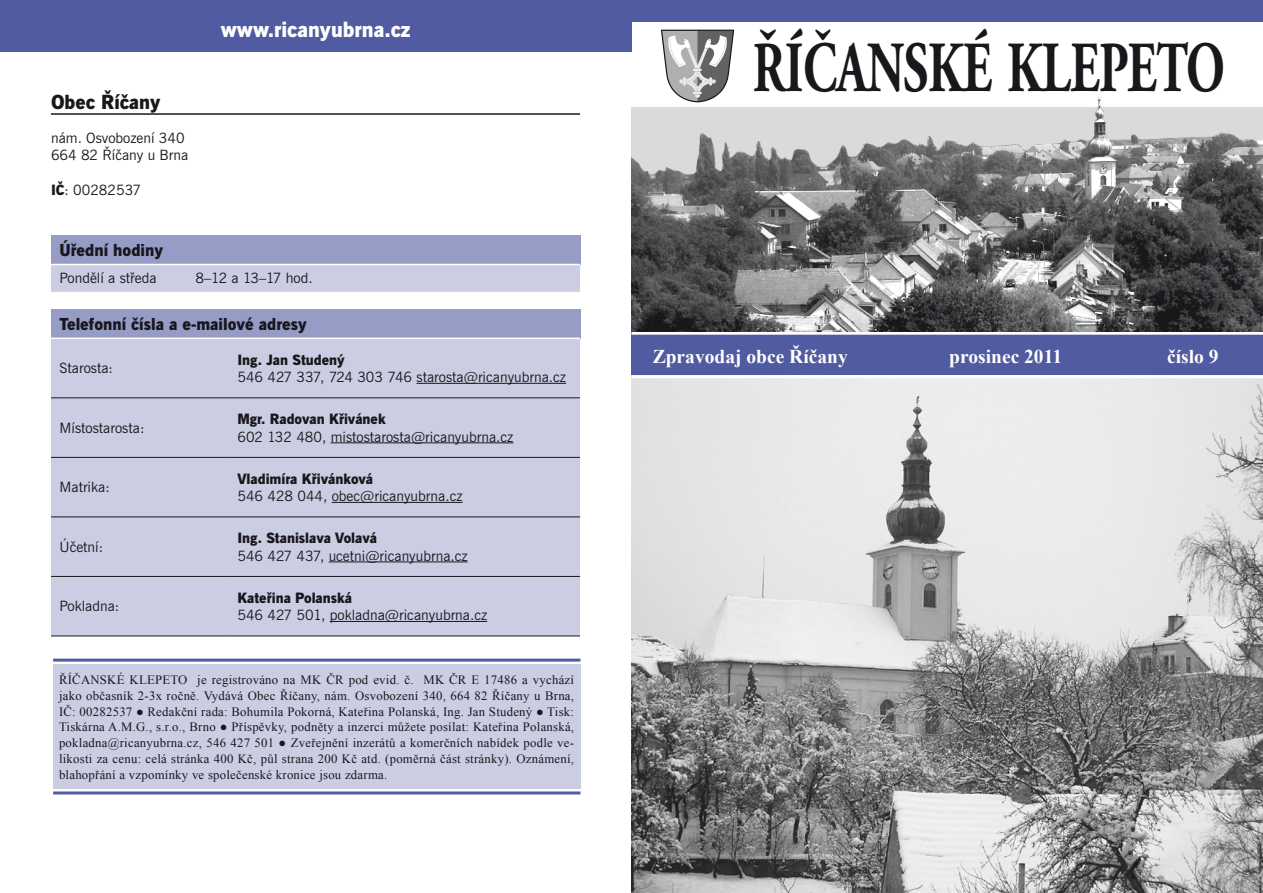
<style>
.page{position:relative;width:1263px;height:893px;background:#fff}
.page>*{position:absolute;margin:0;border:0;box-sizing:border-box;transform-origin:0 0}
.t1{font:700 71.7px "Adobe Garamond Pro";letter-spacing:-.01em;color:#1a171c;scale:.69 1}
.t2{font:21px "News Gothic X Bd";color:#fff}
.t3{font:700 19.5px "Times New Roman";color:#fff}
.t4{font:19.5px "News Gothic X Bd";color:#1a171c}
.t5{font:16.5px "News Gothic X Bd";color:#1a171c}
.t6{font:14.25px/17.1px "News Gothic BT";color:#1a171c}
.t7{font:14.25px "News Gothic X Bd";color:#1a171c}
.t8{font:12.75px/15.8px "Times New Roman";letter-spacing:.02em;color:#1a171c;text-align:justify}
.s1{font-family:"News Gothic X Bd"}
</style>
<div class="page">
<img style="left:631px;top:378px;width:632px;height:515px">
<div style="left:631px;top:0;width:632px;height:21px;background:#515ba1"></div>
<div style="left:631px;top:333px;width:632px;height:42px;background:#515ba1"></div>
<hr style="left:631px;top:332px;width:632px;height:3px;background:#fff">
<div style="left:0;top:0;width:631px;height:51px;background:#515ba1"></div>
<svg style="left:661px;top:30px;width:73px;height:58px"></svg>
<img style="left:631px;top:88px;width:632px;height:244px">
<hr style="left:51px;top:113px;width:529px;height:2px;background:#1a171c">
<div style="left:51px;top:235px;width:529px;height:29px;background:#969cc6"></div>
<svg style="left:51px;top:265px;width:529px;height:27px;background:#cbcee3"></svg>
<div style="left:51px;top:309px;width:529px;height:29px;background:#969cc6"></div>
<div style="left:51px;top:339px;width:529px;height:297px;background:#cbcee3"></div>
<hr style="left:51px;top:397px;width:178px;height:1px;background:#1a171c">
<hr style="left:229px;top:397px;width:351px;height:1px;background:#1a171c">
<hr style="left:51px;top:457px;width:178px;height:1px;background:#1a171c">
<hr style="left:229px;top:457px;width:351px;height:1px;background:#1a171c">
<hr style="left:51px;top:516px;width:178px;height:1px;background:#1a171c">
<hr style="left:229px;top:516px;width:351px;height:1px;background:#1a171c">
<hr style="left:51px;top:576px;width:178px;height:1px;background:#1a171c">
<hr style="left:229px;top:576px;width:351px;height:1px;background:#1a171c">
<hr style="left:51px;top:636px;width:178px;height:1px;background:#1a171c">
<hr style="left:229px;top:636px;width:351px;height:1px;background:#1a171c">
<hr style="left:416px;top:383px;width:150px;height:1px;background:#1a171c">
<hr style="left:331px;top:442px;width:182px;height:1px;background:#1a171c">
<hr style="left:332px;top:502px;width:131px;height:1px;background:#1a171c">
<hr style="left:329px;top:561px;width:139px;height:1px;background:#1a171c">
<hr style="left:330px;top:621px;width:157px;height:1px;background:#1a171c">
<div style="left:53px;top:664px;width:527px;height:125px;background:#cbcee3"></div>
<hr style="left:53px;top:659px;width:527px;height:3px;background:#515ba1">
<hr style="left:53px;top:791px;width:527px;height:3px;background:#515ba1">
<h3 class="t4" style="left:51px;top:90px;width:111px">Obec Říčany</h3>
<p class="t6" style="left:51px;top:130px;width:139px">nám. Osvobození 340<br>664 82 Říčany u Brna</p>
<p class="t6" style="left:51px;top:181px;width:92px"><span class="s1">IČ</span>: 00282537</p>
<h2 class="t2" style="left:221px;top:17px;width:191px">www.ricanyubrna.cz</h2>
<p class="t5" style="left:60px;top:240px;width:105px">Úřední hodiny</p>
<p class="t6" style="left:60px;top:270px;width:99px">Pondělí a středa</p>
<p class="t6" style="left:196px;top:270px;width:119px">8–12 a 13–17 hod.</p>
<p class="t5" style="left:60px;top:314px;width:249px">Telefonní čísla a e-mailové adresy</p>
<p class="t6" style="left:60px;top:360px;width:55px">Starosta:</p>
<p class="t7" style="left:237px;top:351px;width:109px">Ing. Jan Studený</p>
<p class="t6" style="left:237px;top:369px;width:330px">546 427 337, 724 303 746 starosta@ricanyubrna.cz</p>
<p class="t6" style="left:60px;top:419px;width:86px">Místostarosta:</p>
<p class="t6" style="left:60px;top:479px;width:52px">Matrika:</p>
<p class="t7" style="left:237px;top:410px;width:150px">Mgr. Radovan Křivánek</p>
<p class="t6" style="left:237px;top:428px;width:277px">602 132 480, mistostarosta@ricanyubrna.cz</p>
<p class="t7" style="left:237px;top:470px;width:137px">Vladimíra Křivánková</p>
<p class="t6" style="left:237px;top:488px;width:227px">546 428 044, obec@ricanyubrna.cz</p>
<p class="t6" style="left:60px;top:539px;width:45px">Účetní:</p>
<p class="t7" style="left:237px;top:530px;width:141px">Ing. Stanislava Volavá</p>
<p class="t6" style="left:237px;top:547px;width:232px">546 427 437, ucetni@ricanyubrna.cz</p>
<p class="t6" style="left:60px;top:598px;width:61px">Pokladna:</p>
<p class="t7" style="left:237px;top:589px;width:116px">Kateřina Polanská</p>
<p class="t6" style="left:237px;top:607px;width:251px">546 427 501, pokladna@ricanyubrna.cz</p>
<p class="t8" style="left:59px;top:672px;width:517px">ŘÍČANSKÉ KLEPETO je registrováno na MK ČR pod evid. č. MK ČR E 17486 a vychází jako občasník 2-3x ročně. Vydává Obec Říčany, nám. Osvobození 340, 664 82 Říčany u Brna, IČ: 00282537 ● Redakční rada: Bohumila Pokorná, Kateřina Polanská, Ing. Jan Studený ● Tisk:<br>Tiskárna A.M.G., s.r.o., Brno ● Příspěvky, podněty a inzerci můžete posílat: Kateřina Polanská, pokladna@ricanyubrna.cz, 546 427 501 ● Zveřejnění inzerátů a komerčních nabídek podle ve&shy;likosti za cenu: celá stránka 400 Kč, půl strana 200 Kč atd. (poměrná část stránky). Oznámení, blahopřání a vzpomínky ve společenské kronice jsou zdarma.</p>
<h1 class="t1" style="left:753px;top:26px;width:686px">ŘÍČANSKÉ KLEPETO</h1>
<h3 class="t3" style="left:653px;top:343px;width:196px">Zpravodaj obce Říčany</h3>
<h3 class="t3" style="left:949px;top:343px;width:114px">prosinec 2011</h3>
<h3 class="t3" style="left:1167px;top:343px;width:53px">číslo 9</h3>
</div>
